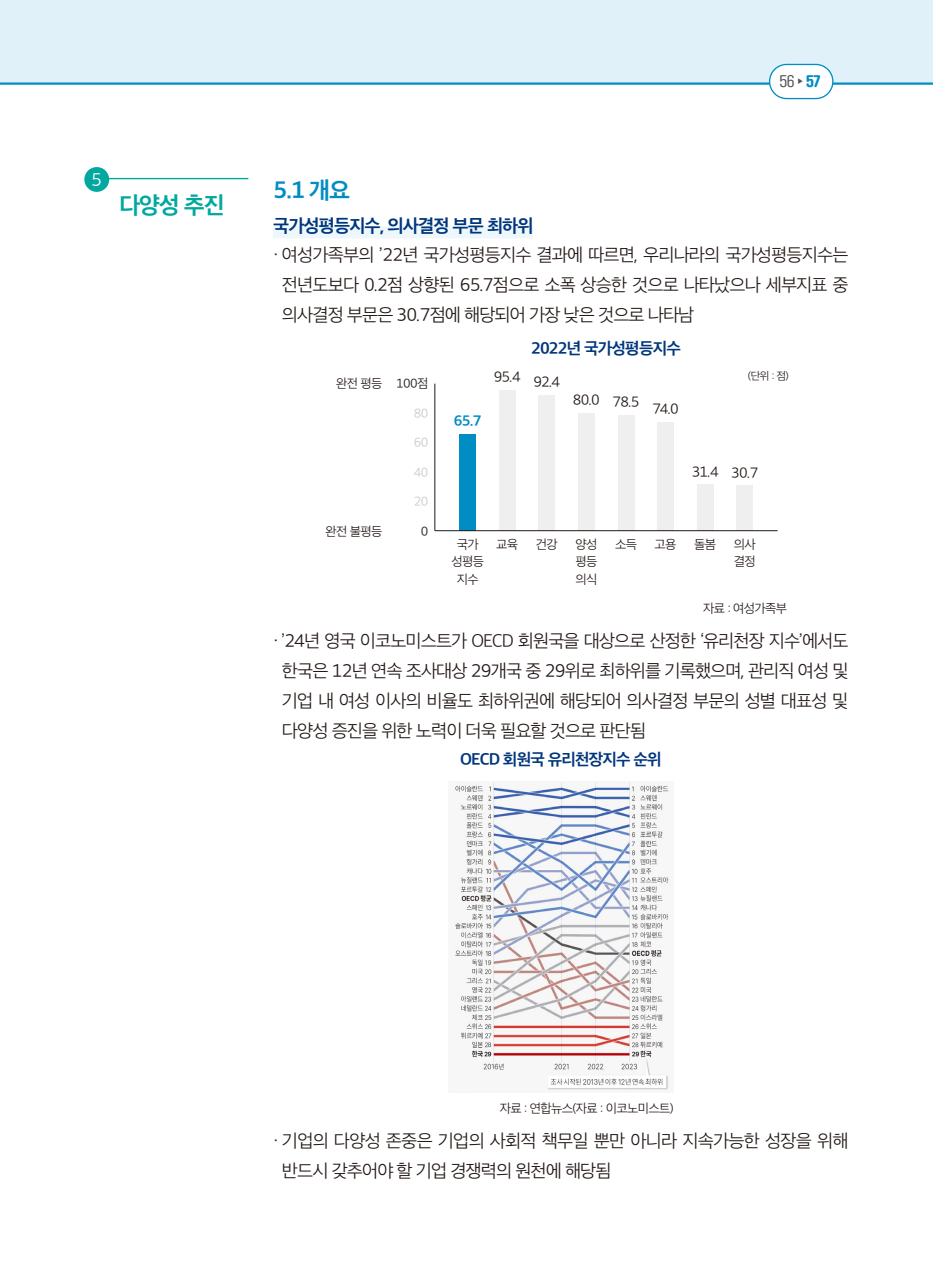
<style>
.page{position:relative;width:933px;height:1275px;background:#fff}
.page>*{position:absolute;margin:0;border:0;box-sizing:border-box;transform-origin:0 0}
.t1{font:22.75px "SD Gothic Neoa Uni g Bd";color:#00a8a0}
.t2{font:22.75px "SD Gothic Neoa Uni g Bd";color:#008dc3}
.t3{font:17.5px/29.8px "SD Gothic Neoa Uni c Lt";letter-spacing:-.05em;color:#231916;text-align:justify}
.t4{font:17.5px "SD Gothic Neoa Uni g Bd";letter-spacing:-.05em;color:#00367c}
.t5{font:17.5px "SD Gothic Neoa Uni c Lt";color:#fff}
.t6{font:15.75px "SD Gothic Neoa Uni g Bd";letter-spacing:-.05em;color:#00367c}
.t7{font:14px "SD Gothic Neoa Uni c Lt";letter-spacing:-.05em;color:#231916}
.t8{font:14px "SD Gothic Neoa Uni g Bd";color:#008dc3}
.t9{font:13.12px "SD Gyeokdong GL2 d Rg";color:#535556}
.t10{font:12.25px/17.5px "SD Gothic Neoa Uni c Lt";letter-spacing:-.05em;color:#231916;text-align:center}
.t11{font:12.25px "SD Gothic Neoa Uni c Lt";letter-spacing:-.05em;color:#c9cacb}
.t12{font:10.5px "SD Gothic Neoa Uni c Lt";color:#231916}
.s1{font-family:"SD Gyeokdong GL2 f Hv";color:#008dc3}
</style>
<div class="page">
<div style="left:0;top:0;width:933px;height:85px;background:#e0f1f9"></div>
<hr style="left:0;top:82px;width:933px;height:3px;background:#008dc3">
<div style="left:769px;top:64px;width:64px;height:35px;background:#fff;border-radius:17px"></div>
<div style="left:769px;top:64px;width:64px;height:35px;border:1px solid #008dc3;border-radius:17px"></div>
<hr style="left:97px;top:178px;width:151px;height:1px;background:#00a8a0">
<div style="left:84px;top:167px;width:25px;height:25px;background:#00a8a0;border-radius:50%"></div>
<div style="left:273px;top:226px;width:260px;height:12px;background:#edf7fc"></div>
<hr style="left:434px;top:384px;width:1px;height:147px;background:#231916">
<div style="left:459px;top:434px;width:17px;height:97px;background:#008dc3"></div>
<div style="left:499px;top:390px;width:16px;height:141px;background:#efeff0"></div>
<div style="left:538px;top:395px;width:17px;height:136px;background:#efeff0"></div>
<div style="left:578px;top:413px;width:16px;height:118px;background:#efeff0"></div>
<div style="left:617px;top:415px;width:17px;height:116px;background:#efeff0"></div>
<div style="left:657px;top:422px;width:17px;height:109px;background:#efeff0"></div>
<div style="left:697px;top:484px;width:16px;height:47px;background:#efeff0"></div>
<div style="left:736px;top:486px;width:17px;height:45px;background:#efeff0"></div>
<hr style="left:435px;top:530px;width:342px;height:1px;background:#231916">
<img style="left:455px;top:782px;width:214px;height:308px">
<div style="left:451px;top:1079px;width:92px;height:12px;background:#f7f7f7"></div>
<p class="t9" style="left:779px;top:75px;width:42px">56 <sup>▶</sup> <span class="s1">57</span></p>
<p class="t5" style="left:91px;top:171px;width:12px">5</p>
<h1 class="t2" style="left:273px;top:179px;width:78px">5.1 개요</h1>
<p class="t4" style="left:273px;top:217px;width:262px">국가성평등지수, 의사결정 부문 최하위</p>
<p class="t3" style="left:282px;top:240px;width:568px;text-indent:-9px">· 여성가족부의 ’22년 국가성평등지수 결과에 따르면, 우리나라의 국가성평등지수는 전년도보다 0.2점 상향된 65.7점으로 소폭 상승한 것으로 나타났으나 세부지표 중 의사결정 부문은 30.7점에 해당되어 가장 낮은 것으로 나타남</p>
<h1 class="t1" style="left:119px;top:194px;width:107px">다양성 추진</h1>
<p class="t10" style="left:336px;top:375px;width:94px">완전 평등 100점</p>
<p class="t11" style="left:414px;top:407px;width:16px">80</p>
<p class="t11" style="left:414px;top:437px;width:16px">60</p>
<p class="t11" style="left:414px;top:466px;width:16px">40</p>
<p class="t11" style="left:414px;top:496px;width:16px">20</p>
<p class="t10" style="left:325px;top:522px;width:58px">완전 불평등</p>
<p class="t10" style="left:421px;top:522px;width:9px">0</p>
<p class="t8" style="left:454px;top:414px;width:29px">65.7</p>
<p class="t6" style="left:531px;top:340px;width:151px">2022년 국가성평등지수</p>
<p class="t7" style="left:493px;top:373px;width:68px">95.4 92.4</p>
<p class="t7" style="left:573px;top:394px;width:68px">80.0 78.5</p>
<p class="t7" style="left:652px;top:402px;width:28px">74.0</p>
<p class="t12" style="left:748px;top:370px;width:43px">(단위 : 점)</p>
<p class="t7" style="left:691px;top:465px;width:68px">31.4 30.7</p>
<p class="t10" style="left:451px;top:535px;width:34px">국가 성평등 지수</p>
<p class="t10" style="left:496px;top:535px;width:23px">교육</p>
<p class="t10" style="left:536px;top:535px;width:23px">건강</p>
<p class="t10" style="left:575px;top:535px;width:23px;text-align:justify">양성 평등 의식</p>
<p class="t10" style="left:615px;top:535px;width:23px">소득</p>
<p class="t10" style="left:654px;top:535px;width:23px">고용</p>
<p class="t10" style="left:694px;top:535px;width:23px">돌봄</p>
<p class="t10" style="left:734px;top:535px;width:23px;text-align:left">의사 결정</p>
<p class="t10" style="left:703px;top:600px;width:85px">자료 : 여성가족부</p>
<p class="t3" style="left:282px;top:626px;width:568px;text-indent:-9px">· ’24년 영국 이코노미스트가 OECD 회원국을 대상으로 산정한 ‘유리천장 지수’에서도 한국은 12년 연속 조사대상 29개국 중 29위로 최하위를 기록했으며, 관리직 여성 및 기업 내 여성 이사의 비율도 최하위권에 해당되어 의사결정 부문의 성별 대표성 및 다양성 증진을 위한 노력이 더욱 필요할 것으로 판단됨</p>
<p class="t6" style="left:460px;top:751px;width:203px">OECD 회원국 유리천장지수 순위</p>
<p class="t10" style="left:499px;top:1100px;width:175px">자료 : 연합뉴스(자료 : 이코노미스트)</p>
<p class="t3" style="left:282px;top:1126px;width:568px;text-indent:-9px">· 기업의 다양성 존중은 기업의 사회적 책무일 뿐만 아니라 지속가능한 성장을 위해 반드시 갖추어야 할 기업 경쟁력의 원천에 해당됨</p>
</div>
